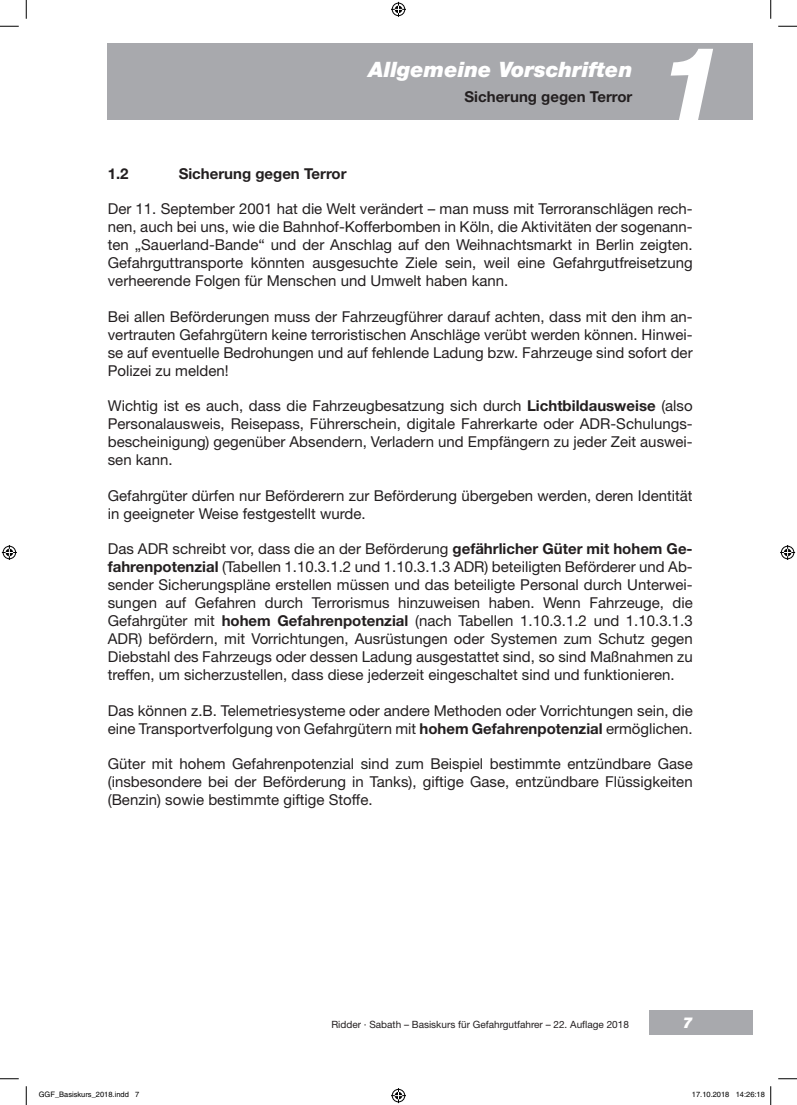
<style>
.page{position:relative;width:797px;height:1105px;background:#fff}
.page>*{position:absolute;margin:0;border:0;box-sizing:border-box;transform-origin:0 0}
.t1{font:italic 800 106.25px "Helvetica Neue LT Std";color:#fff}
.t2{font:italic 900 21.25px "Helvetica Neue LT Std";color:#fff}
.t3{font:15px/18px "Helvetica Neue LT Std";color:#231f20;text-align:justify}
.t4{font:700 15px "Helvetica Neue LT Std";color:#231f20}
.t5{font:italic 900 15px "Helvetica Neue LT Std";color:#fff}
.t6{font:10px "Helvetica Neue LT Std";color:#231f20}
.t7{font:7.5px "Helvetica";color:#000}
.s1{font-weight:700}
</style>
<div class="page">
<div style="left:108px;top:43px;width:645px;height:77px;background:#a8a9ad"></div>
<div style="left:650px;top:1010px;width:103px;height:25px;background:#a8a9ad"></div>
<svg style="left:0;top:25px;width:19px;height:2px"></svg>
<svg style="left:778px;top:25px;width:19px;height:2px"></svg>
<svg style="left:0;top:1078px;width:19px;height:1px"></svg>
<svg style="left:778px;top:1078px;width:19px;height:1px"></svg>
<svg style="left:25px;top:0;width:2px;height:19px"></svg>
<svg style="left:25px;top:1086px;width:2px;height:19px"></svg>
<svg style="left:770px;top:0;width:1px;height:19px"></svg>
<svg style="left:391px;top:2px;width:15px;height:15px"></svg>
<svg style="left:391px;top:1088px;width:15px;height:15px"></svg>
<svg style="left:2px;top:545px;width:15px;height:15px"></svg>
<svg style="left:780px;top:545px;width:15px;height:15px"></svg>
<svg style="left:770px;top:1086px;width:1px;height:19px"></svg>
<h2 class="t2" style="left:368px;top:56px;width:265px">Allgemeine Vorschriften</h2>
<p class="t4" style="left:464px;top:87px;width:169px">Sicherung gegen Terror</p>
<h1 class="t1" style="left:657px;top:22px;width:68px">1</h1>
<p class="t4" style="left:108px;top:164px;width:22px">1.2</p>
<p class="t4" style="left:179px;top:164px;width:169px">Sicherung gegen Terror</p>
<p class="t3" style="left:108px;top:200px;width:586px">Der 11. September 2001 hat die Welt verändert – man muss mit Terroranschlägen rech&shy;nen, auch bei uns, wie die Bahnhof-Kofferbomben in Köln, die Aktivitäten der sogenann&shy;ten „Sauerland-Bande“ und der Anschlag auf den Weihnachtsmarkt in Berlin zeigten.<br>Gefahrguttransporte könnten ausgesuchte Ziele sein, weil eine Gefahrgutfreisetzung verheerende Folgen für Menschen und Umwelt haben kann.</p>
<p class="t3" style="left:108px;top:307px;width:586px">Bei allen Beförderungen muss der Fahrzeugführer darauf achten, dass mit den ihm an&shy;vertrauten Gefahrgütern keine terroristischen Anschläge verübt werden können. Hinwei&shy;se auf eventuelle Bedrohungen und auf fehlende Ladung bzw. Fahrzeuge sind sofort der Polizei zu melden!</p>
<p class="t3" style="left:108px;top:397px;width:586px">Wichtig ist es auch, dass die Fahrzeugbesatzung sich durch <span class="s1">Lichtbildausweise</span> (also Personalausweis, Reisepass, Führerschein, digitale Fahrerkarte oder ADR-Schulungs&shy;bescheinigung) gegenüber Absendern, Verladern und Empfängern zu jeder Zeit auswei&shy;sen kann.</p>
<p class="t3" style="left:108px;top:486px;width:586px">Gefahrgüter dürfen nur Beförderern zur Beförderung übergeben werden, deren Identität in geeigneter Weise festgestellt wurde.</p>
<p class="t3" style="left:108px;top:540px;width:586px">Das ADR schreibt vor, dass die an der Beförderung <span class="s1">gefährlicher Güter mit hohem Ge&shy;fahrenpotenzial</span> (Tabellen 1.10.3.1.2 und 1.10.3.1.3 ADR) beteiligten Beförderer und Ab&shy;sender Sicherungspläne erstellen müssen und das beteiligte Personal durch Unterwei&shy;sungen auf Gefahren durch Terrorismus hinzuweisen haben. Wenn Fahrzeuge, die Gefahrgüter mit <span class="s1">hohem Gefahrenpotenzial</span> (nach Tabellen 1.10.3.1.2 und 1.10.3.1.3<br>ADR) befördern, mit Vorrichtungen, Ausrüstungen oder Systemen zum Schutz gegen Diebstahl des Fahrzeugs oder dessen Ladung ausgestattet sind, so sind Maßnahmen zu treffen, um sicherzustellen, dass diese jederzeit eingeschaltet sind und funktionieren.</p>
<p class="t3" style="left:108px;top:701px;width:586px">Das können z.B. Telemetriesysteme oder andere Methoden oder Vorrichtungen sein, die eine Transportverfolgung von Gefahrgütern mit <span class="s1">hohem Gefahrenpotenzial</span> ermöglichen.</p>
<p class="t3" style="left:108px;top:755px;width:586px">Güter mit hohem Gefahrenpotenzial sind zum Beispiel bestimmte entzündbare Gase (insbesondere bei der Beförderung in Tanks), giftige Gase, entzündbare Flüssigkeiten (Benzin) sowie bestimmte giftige Stoffe.</p>
<p class="t6" style="left:331px;top:1019px;width:299px">Ridder ∙ Sabath – Basiskurs für Gefahrgutfahrer – 22. Auflage 2018</p>
<p class="t5" style="left:682px;top:1013px;width:12px">7</p>
<p class="t7" style="left:39px;top:1090px;width:102px">GGF_Basiskurs_2018.indd 7</p>
<p class="t7" style="left:692px;top:1090px;width:74px">17.10.2018 14:26:18</p>
</div>
